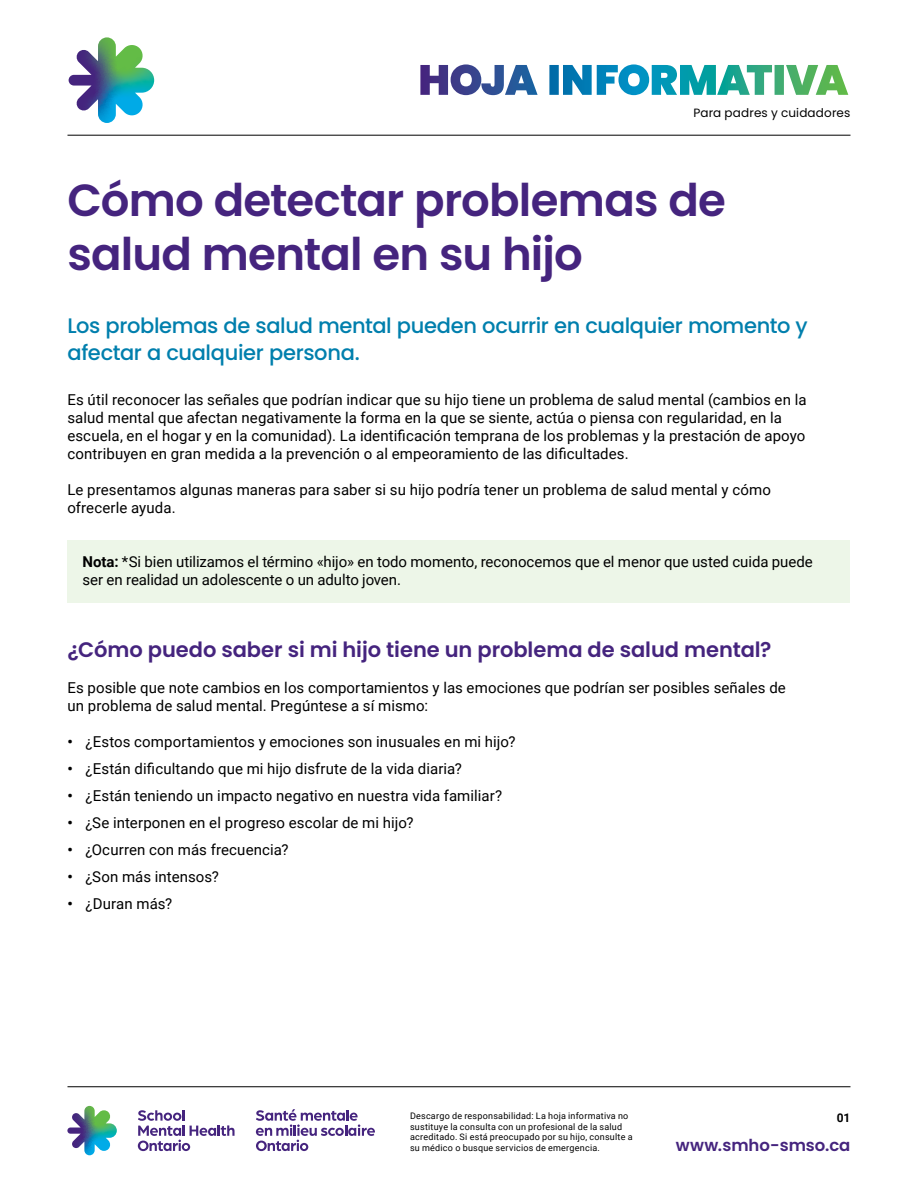
<style>
.page{position:relative;width:918px;height:1188px;background:#fff}
.page>*{position:absolute;margin:0;border:0;box-sizing:border-box;transform-origin:0 0}
.t1{font:600 45px/54px "Poppins";letter-spacing:-.02em;color:#45247e}
.Dek{font:500 21px/27px "Poppins";letter-spacing:-.015em;color:#007fad}
.t2{font:600 21px "Poppins";letter-spacing:-.005em;color:#45247e}
.t3{font:600 16.5px "Poppins";color:#45247e}
.Body_Copy{font:15px/18px "Roboto";letter-spacing:.005em;color:#000}
.Bullets_-_Start{font:15px "Roboto";letter-spacing:.005em;color:#000}
.Callout_-_Green{font:15px/18px "Roboto";letter-spacing:-.005em;color:#000}
.Bullets_-_End{font:15px "Roboto";letter-spacing:.01em;color:#000}
.t4{font:12px "Poppins";letter-spacing:.015em;color:#000}
.t5{font:700 12px "Roboto";color:#000}
.t6{font:9px/10.5px "Roboto";letter-spacing:.025em;color:#000}
.s1{font-weight:700}
</style>
<div class="page">
<div style="left:68px;top:540px;width:782px;height:63px;background:#edf6e8"></div>
<svg style="left:69px;top:37px;width:85px;height:86px"></svg>
<hr style="left:68px;top:1086px;width:782px;height:1px;background:#000">
<svg style="left:67px;top:1106px;width:50px;height:49px"></svg>
<svg style="left:256px;top:1109px;width:119px;height:42px"></svg>
<svg style="left:138px;top:1110px;width:97px;height:41px"></svg>
<svg style="left:420px;top:64px;width:428px;height:31px"></svg>
<hr style="left:68px;top:135px;width:782px;height:1px;background:#000">
<p class="t4" style="left:693px;top:106px;width:158px">Para padres y cuidadores</p>
<h1 class="t1" style="left:68px;top:173px;width:660px">Cómo detectar problemas de salud mental en su hijo</h1>
<p class="Dek" style="left:68px;top:312px;width:742px">Los problemas de salud mental pueden ocurrir en cualquier momento y afectar a cualquier persona.</p>
<p class="Body_Copy" style="left:68px;top:390px;width:741px">Es útil reconocer las señales que podrían indicar que su hijo tiene un problema de salud mental (cambios en la salud mental que afectan negativamente la forma en la que se siente, actúa o piensa con regularidad, en la escuela, en el hogar y en la comunidad). La identificación temprana de los problemas y la prestación de apoyo contribuyen en gran medida a la prevención o al empeoramiento de las dificultades.</p>
<p class="Body_Copy" style="left:68px;top:480px;width:705px">Le presentamos algunas maneras para saber si su hijo podría tener un problema de salud mental y cómo ofrecerle ayuda.</p>
<p class="Callout_-_Green" style="left:82px;top:552px;width:732px"><span class="s1">Nota:</span> *Si bien utilizamos el término «hijo» en todo momento, reconocemos que el menor que usted cuida puede ser en realidad un adolescente o un adulto joven.</p>
<h2 class="t2" style="left:68px;top:637px;width:706px">¿Cómo puedo saber si mi hijo tiene un problema de salud mental?</h2>
<p class="Body_Copy" style="left:68px;top:678px;width:720px">Es posible que note cambios en los comportamientos y las emociones que podrían ser posibles señales de un problema de salud mental. Pregúntese a sí mismo:</p>
<p class="Bullets_-_Start" style="left:68px;top:731px;width:450px"><span class="s1">•</span> ¿Estos comportamientos y emociones son inusuales en mi hijo?</p>
<p class="Bullets_-_Start" style="left:68px;top:758px;width:396px"><span class="s1">•</span> ¿Están dificultando que mi hijo disfrute de la vida diaria?</p>
<p class="Bullets_-_Start" style="left:68px;top:785px;width:436px"><span class="s1">•</span> ¿Están teniendo un impacto negativo en nuestra vida familiar?</p>
<p class="Bullets_-_Start" style="left:68px;top:812px;width:348px"><span class="s1">•</span> ¿Se interponen en el progreso escolar de mi hijo?</p>
<p class="Bullets_-_Start" style="left:68px;top:839px;width:223px"><span class="s1">•</span> ¿Ocurren con más frecuencia?</p>
<p class="Bullets_-_Start" style="left:68px;top:866px;width:153px"><span class="s1">•</span> ¿Son más intensos?</p>
<p class="Bullets_-_End" style="left:68px;top:893px;width:106px"><span class="s1">•</span> ¿Duran más?</p>
<p class="t6" style="left:410px;top:1110px;width:224px">Descargo de responsabilidad: La hoja informativa no sustituye la consulta con un profesional de la salud acreditado. Si está preocupado por su hijo, consulte a su médico o busque servicios de emergencia.</p>
<p class="t5" style="left:837px;top:1109px;width:15px">01</p>
<p class="t3" style="left:676px;top:1135px;width:176px">www.smho-smso.ca</p>
</div>
